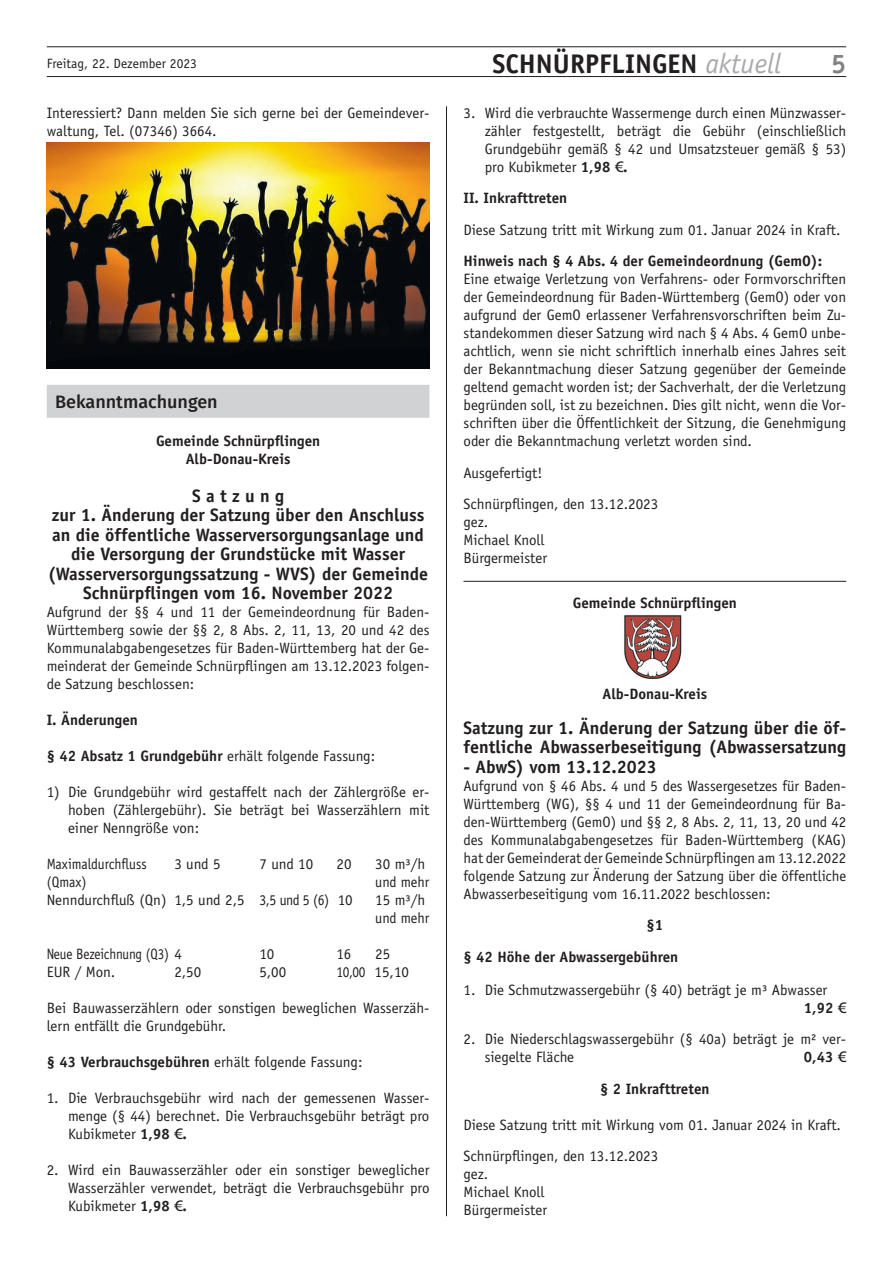
<style>
.page{position:relative;width:893px;height:1263px;background:#fff}
.page>*{position:absolute;margin:0;border:0;box-sizing:border-box;transform-origin:0 0}
.t1{font:700 27px "Officina Sans";color:#231f20}
.t2{font:700 27px "Officina Sans";color:#808285}
.t3{font:700 18px/19.5px "Officina Sans";color:#231f20;text-align:center}
.t4{font:500 18px "Fira Sans";color:#231f20}
.t5{font:15px/18px "Officina Sans";color:#231f20}
.t6{font:700 15px/18px "Officina Sans";color:#231f20;text-align:center}
.t7{font:15px "Officina Sans";color:#231f20;scale:.91 1}
.t8{font:15px "Officina Sans";color:#231f20;scale:.88 1}
.t9{font:15px "Officina Sans";color:#231f20;scale:.89 1}
.t10{font:15px "Officina Sans";color:#231f20;scale:.95 1}
.t11{font:13.5px "Officina Sans";color:#231f20}
.s1{font-weight:400;font-style:italic;font-size:28.35px;color:#a8a9ad}
.s2{font-weight:700}
.s3{font-family:"Linotype Euro Font Ato F"}
.s4{font-family:"Linotype Euro Font Ato F";font-weight:400}
</style>
<div class="page">
<hr style="left:47px;top:76px;width:799px;height:1px;background:#231f20">
<hr style="left:47px;top:47px;width:799px;height:1px;background:#231f20">
<hr style="left:446px;top:106px;width:1px;height:1110px;background:#231f20">
<img style="left:47px;top:143px;width:382px;height:226px">
<div style="left:47px;top:385px;width:382px;height:32px;background:#d1d2d4"></div>
<hr style="left:463px;top:581px;width:383px;height:1px;background:#231f20">
<img style="left:624px;top:615px;width:58px;height:64px">
<h1 class="t1" style="left:492px;top:47px;width:290px">SCHNÜRPFLINGEN <span class="s1">aktuell</span></h1>
<p class="t11" style="left:47px;top:55px;width:152px">Freitag, 22. Dezember 2023</p>
<h1 class="t2" style="left:831px;top:47px;width:17px">5</h1>
<p class="t5" style="left:47px;top:104px;width:384px">Interessiert? Dann melden Sie sich gerne bei der Gemeindever&shy;waltung, Tel. (07346) 3664.</p>
<p class="t5" style="left:485px;top:104px;width:363px;text-align:justify;text-indent:-21px">3. Wird die verbrauchte Wassermenge durch einen Münzwasser&shy;zähler festgestellt, beträgt die Gebühr (einschließlich Grundgebühr gemäß § 42 und Umsatzsteuer gemäß § 53) pro Kubikmeter <span class="s2">1,98</span> <span class="s3">3</span><span class="s2">.</span></p>
<p class="t6" style="left:463px;top:189px;width:105px">II. Inkrafttreten</p>
<p class="t5" style="left:463px;top:221px;width:379px">Diese Satzung tritt mit Wirkung zum 01. Januar 2024 in Kraft.</p>
<p class="t6" style="left:463px;top:252px;width:360px">Hinweis nach § 4 Abs. 4 der Gemeindeordnung (GemO):</p>
<p class="t5" style="left:463px;top:270px;width:384px;text-align:justify">Eine etwaige Verletzung von Verfahrens- oder Formvorschriften der Gemeindeordnung für Baden-Württemberg (GemO) oder von aufgrund der GemO erlassener Verfahrensvorschriften beim Zu&shy;standekommen dieser Satzung wird nach § 4 Abs. 4 GemO unbe&shy;achtlich, wenn sie nicht schriftlich innerhalb eines Jahres seit der Bekanntmachung dieser Satzung gegenüber der Gemeinde geltend gemacht worden ist; der Sachverhalt, der die Verletzung begründen soll, ist zu bezeichnen. Dies gilt nicht, wenn die Vor&shy;schriften über die Öffentlichkeit der Sitzung, die Genehmigung oder die Bekanntmachung verletzt worden sind.</p>
<p class="t5" style="left:463px;top:457px;width:196px;line-height:31.5px">Ausgefertigt!<br>Schnürpflingen, den 13.12.2023</p>
<p class="t5" style="left:463px;top:513px;width:85px">gez.<br>Michael Knoll<br>Bürgermeister</p>
<p class="t6" style="left:573px;top:593px;width:166px">Gemeinde Schnürpflingen</p>
<p class="t4" style="left:55px;top:387px;width:164px">Bekanntmachungen</p>
<p class="t6" style="left:156px;top:432px;width:166px">Gemeinde Schnürpflingen<br>Alb-Donau-Kreis</p>
<p class="t3" style="left:48px;top:485px;width:382px">S a t z u n g<br>zur 1. Änderung der Satzung über den Anschluss an die öffentliche Wasserversorgungsanlage und die Versorgung der Grundstücke mit Wasser (Wasserversorgungssatzung - WVS) der Gemeinde Schnürpflingen vom 16. November 2022</p>
<p class="t5" style="left:47px;top:603px;width:384px;text-align:justify">Aufgrund der §§ 4 und 11 der Gemeindeordnung für Baden-Württemberg sowie der §§ 2, 8 Abs. 2, 11, 13, 20 und 42 des Kommunalabgabengesetzes für Baden-Württemberg hat der Ge&shy;meinderat der Gemeinde Schnürpflingen am 13.12.2023 folgen&shy;de Satzung beschlossen:</p>
<p class="t6" style="left:47px;top:711px;width:93px">I. Änderungen</p>
<p class="t5" style="left:47px;top:747px;width:330px"><span class="s2">§ 42 Absatz 1 Grundgebühr</span> erhält folgende Fassung:</p>
<p class="t5" style="left:68px;top:783px;width:363px;text-align:justify;text-indent:-21px">1) Die Grundgebühr wird gestaffelt nach der Zählergröße er&shy;hoben (Zählergebühr). Sie beträgt bei Wasserzählern mit einer Nenngröße von:</p>
<p class="t7" style="left:47px;top:855px;width:111px">Maximaldurchfluss</p>
<p class="t5" style="left:174px;top:855px;width:48px">3 und 5</p>
<p class="t5" style="left:259px;top:855px;width:55px">7 und 10</p>
<p class="t5" style="left:336px;top:855px;width:16px">20</p>
<p class="t5" style="left:375px;top:855px;width:51px">30 m³/h</p>
<p class="t7" style="left:47px;top:873px;width:45px">(Qmax)</p>
<p class="t10" style="left:375px;top:873px;width:58px">und mehr</p>
<p class="t5" style="left:47px;top:891px;width:307px">Nenndurchfluß (Qn) 1,5 und 2,5 3,5 und 5 (6) 10</p>
<p class="t5" style="left:375px;top:891px;width:56px">15 m³/h und mehr</p>
<p class="t8" style="left:47px;top:945px;width:155px">Neue Bezeichnung (Q3) 4</p>
<p class="t5" style="left:259px;top:945px;width:16px">10</p>
<p class="t5" style="left:336px;top:945px;width:16px">16</p>
<p class="t5" style="left:375px;top:945px;width:16px">25</p>
<p class="t5" style="left:47px;top:963px;width:70px">EUR / Mon.</p>
<p class="t5" style="left:174px;top:963px;width:28px">2,50</p>
<p class="t5" style="left:259px;top:963px;width:28px">5,00</p>
<p class="t9" style="left:336px;top:963px;width:83px">10,00 15,10</p>
<p class="t5" style="left:47px;top:999px;width:384px">Bei Bauwasserzählern oder sonstigen beweglichen Wasserzäh&shy;lern entfällt die Grundgebühr.</p>
<p class="t5" style="left:47px;top:1053px;width:317px"><span class="s2">§ 43 Verbrauchsgebühren</span> erhält folgende Fassung:</p>
<p class="t5" style="left:68px;top:1089px;width:363px;text-align:justify;text-indent:-21px">1. Die Verbrauchsgebühr wird nach der gemessenen Wasser&shy;menge (§ 44) berechnet. Die Verbrauchsgebühr beträgt pro Kubikmeter <span class="s2">1,98</span> <span class="s3">3</span><span class="s2">.</span></p>
<p class="t5" style="left:68px;top:1161px;width:363px;text-align:justify;text-indent:-21px">2. Wird ein Bauwasserzähler oder ein sonstiger beweglicher Wasserzähler verwendet, beträgt die Verbrauchsgebühr pro Kubikmeter <span class="s2">1,98</span> <span class="s3">3</span><span class="s2">.</span></p>
<p class="t6" style="left:602px;top:685px;width:106px">Alb-Donau-Kreis</p>
<p class="t3" style="left:463px;top:717px;width:384px;text-align:left">Satzung zur 1. Änderung der Satzung über die öf&shy;fentliche Abwasserbeseitigung (Abwassersatzung</p>
<p class="t3" style="left:463px;top:756px;width:195px">- AbwS) vom 13.12.2023</p>
<p class="t5" style="left:463px;top:777px;width:384px;text-align:justify">Aufgrund von § 46 Abs. 4 und 5 des Wassergesetzes für Baden-Württemberg (WG), §§ 4 und 11 der Gemeindeordnung für Ba&shy;den-Württemberg (GemO) und §§ 2, 8 Abs. 2, 11, 13, 20 und 42 des Kommunalabgabengesetzes für Baden-Württemberg (KAG) hat der Gemeinderat der Gemeinde Schnürpflingen am 13.12.2022 folgende Satzung zur Änderung der Satzung über die öffentliche Abwasserbeseitigung vom 16.11.2022 beschlossen:</p>
<p class="t6" style="left:463px;top:909px;width:216px;line-height:31.5px;text-align:left;text-indent:183px">§1<br>§ 42 Höhe der Abwassergebühren</p>
<p class="t5" style="left:804px;top:981px;width:44px;text-indent:-340px">1. Die Schmutzwassergebühr (§ 40) beträgt je m³ Abwasser<br><span class="s2">1,92</span> <span class="s3">3</span></p>
<p class="t5" style="left:485px;top:1030px;width:363px;text-indent:-21px">2. Die Niederschlagswassergebühr (§ 40a) beträgt je m² ver&shy;siegelte Fläche</p>
<p class="t6" style="left:804px;top:1048px;width:44px">0,43 <span class="s4">3</span></p>
<p class="t6" style="left:600px;top:1079px;width:111px">§ 2 Inkrafttreten</p>
<p class="t5" style="left:463px;top:1109px;width:379px;line-height:31.5px">Diese Satzung tritt mit Wirkung vom 01. Januar 2024 in Kraft.<br>Schnürpflingen, den 13.12.2023</p>
<p class="t5" style="left:463px;top:1165px;width:85px">gez.<br>Michael Knoll<br>Bürgermeister</p>
</div>
